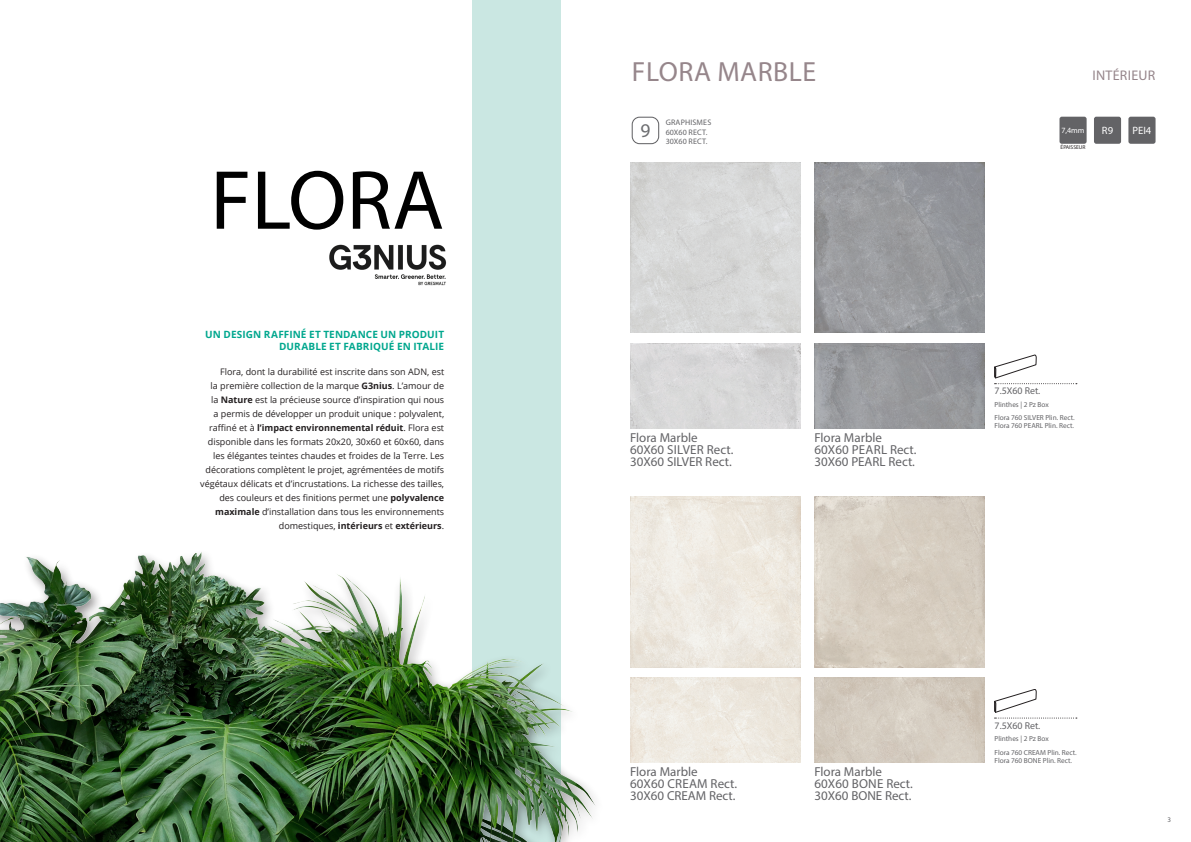
<style>
.page{position:relative;width:1191px;height:842px;background:#fff}
.page>*{position:absolute;margin:0;border:0;box-sizing:border-box;transform-origin:0 0}
.t1{font:84.6px "Myriad Pro";color:#000}
.t2{font:27.8px "Myriad Pro";letter-spacing:.02em;color:#96868b}
.t3{font:19.4px "Myriad Pro";color:#6c6d70}
.t4{font:14px "Myriad Pro";letter-spacing:.02em;color:#96868b}
.t5{font:13px "Myriad Pro";color:#636366}
.t6{font:10.6px "Myriad Pro";color:#fff}
.t7{font:700 10px/12px "Open Sans";letter-spacing:.01em;color:#00a78e;text-align:right}
.t8{font:9.9px "Myriad Pro";color:#636366}
.t9{font:9px/14px "Open Sans";color:#231f20;text-align:right}
.t10{font:8px "Myriad Pro";letter-spacing:.02em;color:#636366}
.t11{font:8px "Myriad Pro";color:#fff}
.t12{font:7.3px "Myriad Pro";color:#636366}
.t13{font:7px "Myriad Pro";color:#636366}
.t14{font:5.6px "Myriad Pro";color:#231f20}
.s1{font-weight:700}
</style>
<div class="page">
<div style="left:473px;top:0;width:88px;height:842px;background:#cae7e2"></div>
<img style="left:630px;top:343px;width:170px;height:85px">
<img style="left:814px;top:678px;width:170px;height:85px">
<img style="left:814px;top:343px;width:170px;height:85px">
<img style="left:630px;top:678px;width:170px;height:85px">
<img style="left:630px;top:163px;width:170px;height:170px">
<img style="left:814px;top:497px;width:170px;height:170px">
<img style="left:814px;top:163px;width:170px;height:170px">
<img style="left:630px;top:497px;width:170px;height:170px">
<div style="left:1094px;top:117px;width:27px;height:27px;background:#636366;border-radius:2px"></div>
<div style="left:1128px;top:117px;width:27px;height:27px;background:#636366;border-radius:2px"></div>
<div style="left:1059px;top:117px;width:27px;height:27px;background:#636366;border-radius:2px"></div>
<img style="left:0;top:453px;width:595px;height:389px">
<img style="left:329px;top:244px;width:118px;height:42px">
<svg style="left:994px;top:355px;width:83px;height:29px"></svg>
<svg style="left:994px;top:689px;width:42px;height:23px"></svg>
<svg style="left:994px;top:718px;width:83px;height:1px"></svg>
<div style="left:631px;top:117px;width:28px;height:27px;border:1px solid #636366;border-radius:7px"></div>
<p class="t1" style="left:210px;top:148px;width:235px">FLORA</p>
<p class="t7" style="left:205px;top:328px;width:240px">UN DESIGN RAFFINÉ ET TENDANCE UN PRODUIT<br>DURABLE ET FABRIQUÉ EN ITALIE</p>
<p class="t9" style="left:200px;top:364px;width:245px">Flora, dont la durabilité est inscrite dans son ADN, est<br>la première collection de la marque <span class="s1">G3nius</span>. L’amour de<br>la <span class="s1">Nature</span> est la précieuse source d’inspiration qui nous<br>a permis de développer un produit unique : polyvalent, raffiné et à <span class="s1">l’impact environnemental réduit</span>. Flora est disponible dans les formats 20x20, 30x60 et 60x60, dans les élégantes teintes chaudes et froides de la Terre. Les décorations complètent le projet, agrémentées de motifs végétaux délicats et d’incrustations. La richesse des tailles, des couleurs et des finitions permet une <span class="s1">polyvalence maximale</span> d’installation dans tous les environnements domestiques, <span class="s1">intérieurs</span> et <span class="s1">extérieurs</span>.</p>
<p class="t2" style="left:632px;top:54px;width:186px">FLORA MARBLE</p>
<p class="t3" style="left:640px;top:119px;width:11px">9</p>
<p class="t10" style="left:666px;top:117px;width:47px">GRAPHISMES</p>
<p class="t10" style="left:665px;top:127px;width:43px">60X60 RECT.</p>
<p class="t10" style="left:665px;top:137px;width:43px">30X60 RECT.</p>
<p class="t4" style="left:1092px;top:67px;width:64px">INTÉRIEUR</p>
<p class="t11" style="left:1061px;top:125px;width:25px">7,4mm</p>
<p class="t6" style="left:1102px;top:124px;width:13px">R9</p>
<p class="t6" style="left:1132px;top:124px;width:20px">PEI4</p>
<p class="t14" style="left:1060px;top:144px;width:26px">ÉPAISSEUR</p>
<p class="t5" style="left:630px;top:429px;width:69px">Flora Marble</p>
<p class="t5" style="left:630px;top:441px;width:105px">60X60 SILVER Rect.</p>
<p class="t5" style="left:630px;top:453px;width:103px">30X60 SILVER Rect.</p>
<p class="t5" style="left:814px;top:429px;width:69px">Flora Marble</p>
<p class="t5" style="left:814px;top:441px;width:104px">60X60 PEARL Rect.</p>
<p class="t5" style="left:814px;top:453px;width:102px">30X60 PEARL Rect.</p>
<p class="t8" style="left:994px;top:385px;width:47px">7.5X60 Ret.</p>
<p class="t12" style="left:994px;top:413px;width:82px">Flora 760 SILVER Plin. Rect.</p>
<p class="t12" style="left:994px;top:421px;width:81px">Flora 760 PEARL Plin. Rect.</p>
<p class="t12" style="left:994px;top:400px;width:56px">Plinthes | 2 Pz Box</p>
<p class="t5" style="left:630px;top:764px;width:69px">Flora Marble</p>
<p class="t5" style="left:630px;top:776px;width:108px">60X60 CREAM Rect.</p>
<p class="t5" style="left:630px;top:788px;width:107px">30X60 CREAM Rect.</p>
<p class="t5" style="left:814px;top:764px;width:69px">Flora Marble</p>
<p class="t5" style="left:814px;top:776px;width:100px">60X60 BONE Rect.</p>
<p class="t5" style="left:814px;top:788px;width:99px">30X60 BONE Rect.</p>
<p class="t8" style="left:994px;top:719px;width:47px">7.5X60 Ret.</p>
<p class="t12" style="left:994px;top:748px;width:84px">Flora 760 CREAM Plin. Rect.</p>
<p class="t12" style="left:994px;top:756px;width:79px">Flora 760 BONE Plin. Rect.</p>
<p class="t12" style="left:994px;top:734px;width:56px">Plinthes | 2 Pz Box</p>
<p class="t13" style="left:20px;top:815px;width:5px">2</p>
<p class="t13" style="left:1167px;top:815px;width:5px">3</p>
</div>
